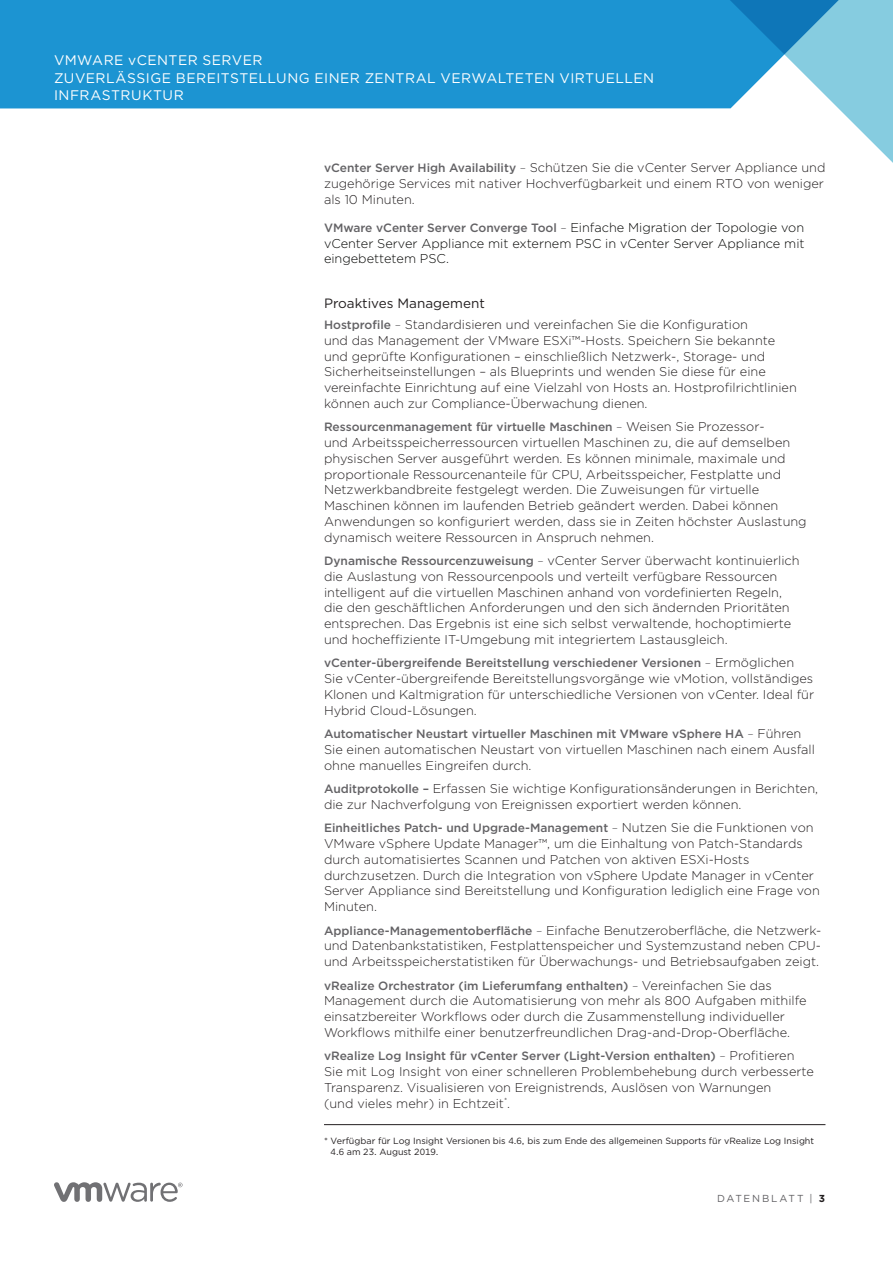
<style>
.page{position:relative;width:893px;height:1263px;background:#fff}
.page>*{position:absolute;margin:0;border:0;box-sizing:border-box;transform-origin:0 0}
.FOLIO-WHITE{font:13.8px/17.2px "Gotham";letter-spacing:.03em;color:#fff}
._4a__SUBHEAD-2-BLK{font:13.5px "Gotham";color:#231f20}
._4a__SUBHEAD-3-gray{font:300 12.75px/15.8px "Gotham";color:#231f20}
._4a__SUBHEAD-3-gray-2{font:300 12.75px/15.8px "Gotham";color:#040503;text-align:justify}
._4a__SUBHEAD-3-gray-3{font:500 12px "Gotham";color:#636265}
.FOLIO-BOTTOM-GRAY{font:10.2px "Gotham";letter-spacing:.17em;color:#636265}
._8a__FOOTNOTE-1ST_LI{font:9px/11.2px "Gotham";color:#231f20}
.s1{font-weight:500;font-size:12px;color:#636265}
.s2{font-size:12px;color:#636265}
.s3{font-weight:300}
.s4{font-weight:300;font-size:12.75px;color:#231f20}
.s5{font-weight:700;color:#231f20}
</style>
<div class="page">
<svg style="left:54px;top:1182px;width:129px;height:20px"></svg>
<div style="left:0;top:0;width:717px;height:108px;background:#1c94d2"></div>
<svg style="left:717px;top:0;width:176px;height:163px"></svg>
<hr style="left:324px;top:1124px;width:501px;height:1px;background:#231f20">
<p class="FOLIO-WHITE" style="left:54px;top:52px;width:602px">VMWARE vCENTER SERVER<br>ZUVERLÄSSIGE BEREITSTELLUNG EINER ZENTRAL VERWALTETEN VIRTUELLEN<br>INFRASTRUKTUR</p>
<p class="_4a__SUBHEAD-3-gray" style="left:324px;top:160px;width:503px;text-align:justify"><span class="s1">vCenter Server High Availability</span> <span class="s2">–</span> Schützen Sie die vCenter Server Appliance und zugehörige Services mit nativer Hochverfügbarkeit und einem RTO von weniger als 10 Minuten.</p>
<p class="_4a__SUBHEAD-3-gray-2" style="left:324px;top:219px;width:482px"><span class="s1">VMware vCenter Server Converge Tool</span> <span class="s2">–</span> Einfache Migration der Topologie von vCenter Server Appliance mit externem PSC in vCenter Server Appliance mit eingebettetem PSC.</p>
<p class="_4a__SUBHEAD-2-BLK" style="left:324px;top:294px;width:162px">Proaktives Management</p>
<p class="_4a__SUBHEAD-3-gray" style="left:324px;top:316px;width:474px"><span class="s1">Hostprofile</span> <span class="s2">–</span> Standardisieren und vereinfachen Sie die Konfiguration<br>und das Management der VMware ESXi™-Hosts. Speichern Sie bekannte und geprüfte Konfigurationen – einschließlich Netzwerk-, Storage- und Sicherheitseinstellungen – als Blueprints und wenden Sie diese für eine vereinfachte Einrichtung auf eine Vielzahl von Hosts an. Hostprofilrichtlinien können auch zur Compliance-Überwachung dienen.</p>
<p class="_4a__SUBHEAD-3-gray-3" style="left:324px;top:419px;width:442px">Ressourcenmanagement für virtuelle Maschinen <span class="s3">–</span> <span class="s4">Weisen Sie Prozessor-</span></p>
<p class="_4a__SUBHEAD-3-gray" style="left:324px;top:434px;width:484px">und Arbeitsspeicherressourcen virtuellen Maschinen zu, die auf demselben physischen Server ausgeführt werden. Es können minimale, maximale und proportionale Ressourcenanteile für CPU, Arbeitsspeicher, Festplatte und Netzwerkbandbreite festgelegt werden. Die Zuweisungen für virtuelle Maschinen können im laufenden Betrieb geändert werden. Dabei können Anwendungen so konfiguriert werden, dass sie in Zeiten höchster Auslastung dynamisch weitere Ressourcen in Anspruch nehmen.</p>
<p class="_4a__SUBHEAD-3-gray" style="left:324px;top:552px;width:477px"><span class="s1">Dynamische Ressourcenzuweisung</span> <span class="s2">–</span> vCenter Server überwacht kontinuierlich die Auslastung von Ressourcenpools und verteilt verfügbare Ressourcen intelligent auf die virtuellen Maschinen anhand von vordefinierten Regeln, die den geschäftlichen Anforderungen und den sich ändernden Prioritäten entsprechen. Das Ergebnis ist eine sich selbst verwaltende, hochoptimierte und hocheffiziente IT-Umgebung mit integriertem Lastausgleich.</p>
<p class="_4a__SUBHEAD-3-gray-3" style="left:324px;top:655px;width:472px">vCenter-übergreifende Bereitstellung verschiedener Versionen <span class="s3">–</span> <span class="s4">Ermöglichen</span></p>
<p class="_4a__SUBHEAD-3-gray" style="left:324px;top:670px;width:492px;text-align:justify">Sie vCenter-übergreifende Bereitstellungsvorgänge wie vMotion, vollständiges Klonen und Kaltmigration für unterschiedliche Versionen von vCenter. Ideal für Hybrid Cloud-Lösungen.</p>
<p class="_4a__SUBHEAD-3-gray-3" style="left:324px;top:726px;width:479px">Automatischer Neustart virtueller Maschinen mit VMware vSphere HA <span class="s3">–</span> <span class="s4">Führen</span></p>
<p class="_4a__SUBHEAD-3-gray" style="left:324px;top:741px;width:492px">Sie einen automatischen Neustart von virtuellen Maschinen nach einem Ausfall ohne manuelles Eingreifen durch.</p>
<p class="_4a__SUBHEAD-3-gray" style="left:324px;top:780px;width:496px"><span class="s1">Auditprotokolle –</span> Erfassen Sie wichtige Konfigurationsänderungen in Berichten, die zur Nachverfolgung von Ereignissen exportiert werden können.</p>
<p class="_4a__SUBHEAD-3-gray-3" style="left:324px;top:820px;width:491px">Einheitliches Patch- und Upgrade-Management <span class="s3">–</span> <span class="s4">Nutzen Sie die Funktionen von</span></p>
<p class="_4a__SUBHEAD-3-gray" style="left:324px;top:835px;width:497px">VMware vSphere Update Manager™, um die Einhaltung von Patch-Standards durch automatisiertes Scannen und Patchen von aktiven ESXi-Hosts durchzusetzen. Durch die Integration von vSphere Update Manager in vCenter Server Appliance sind Bereitstellung und Konfiguration lediglich eine Frage von Minuten.</p>
<p class="_4a__SUBHEAD-3-gray" style="left:324px;top:922px;width:499px;text-align:justify"><span class="s1">Appliance-Managementoberfläche</span> <span class="s2">–</span> Einfache Benutzeroberfläche, die Netzwerk&shy;und Datenbankstatistiken, Festplattenspeicher und Systemzustand neben CPU&shy;und Arbeitsspeicherstatistiken für Überwachungs- und Betriebsaufgaben zeigt.</p>
<p class="_4a__SUBHEAD-3-gray-3" style="left:324px;top:977px;width:449px">vRealize Orchestrator (im Lieferumfang enthalten) <span class="s3">–</span> <span class="s4">Vereinfachen Sie das</span></p>
<p class="_4a__SUBHEAD-3-gray" style="left:324px;top:992px;width:484px">Management durch die Automatisierung von mehr als 800 Aufgaben mithilfe einsatzbereiter Workflows oder durch die Zusammenstellung individueller<br>Workflows mithilfe einer benutzerfreundlichen Drag-and-Drop-Oberfläche.</p>
<p class="_4a__SUBHEAD-3-gray-3" style="left:324px;top:1048px;width:472px">vRealize Log Insight für vCenter Server (Light-Version enthalten) <span class="s3">–</span> <span class="s4">Profitieren</span></p>
<p class="_4a__SUBHEAD-3-gray" style="left:324px;top:1063px;width:491px">Sie mit Log Insight von einer schnelleren Problembehebung durch verbesserte<br>Transparenz. Visualisieren von Ereignistrends, Auslösen von Warnungen<br>(und vieles mehr) in Echtzeit<sup>*</sup>.</p>
<p class="_8a__FOOTNOTE-1ST_LI" style="left:331px;top:1135px;width:485px;text-indent:-7px">* Verfügbar für Log Insight Versionen bis 4.6, bis zum Ende des allgemeinen Supports für vRealize Log Insight<br>4.6 am 23. August 2019.</p>
<p class="FOLIO-BOTTOM-GRAY" style="left:717px;top:1191px;width:109px">DATENBLATT | <span class="s5">3</span></p>
</div>
